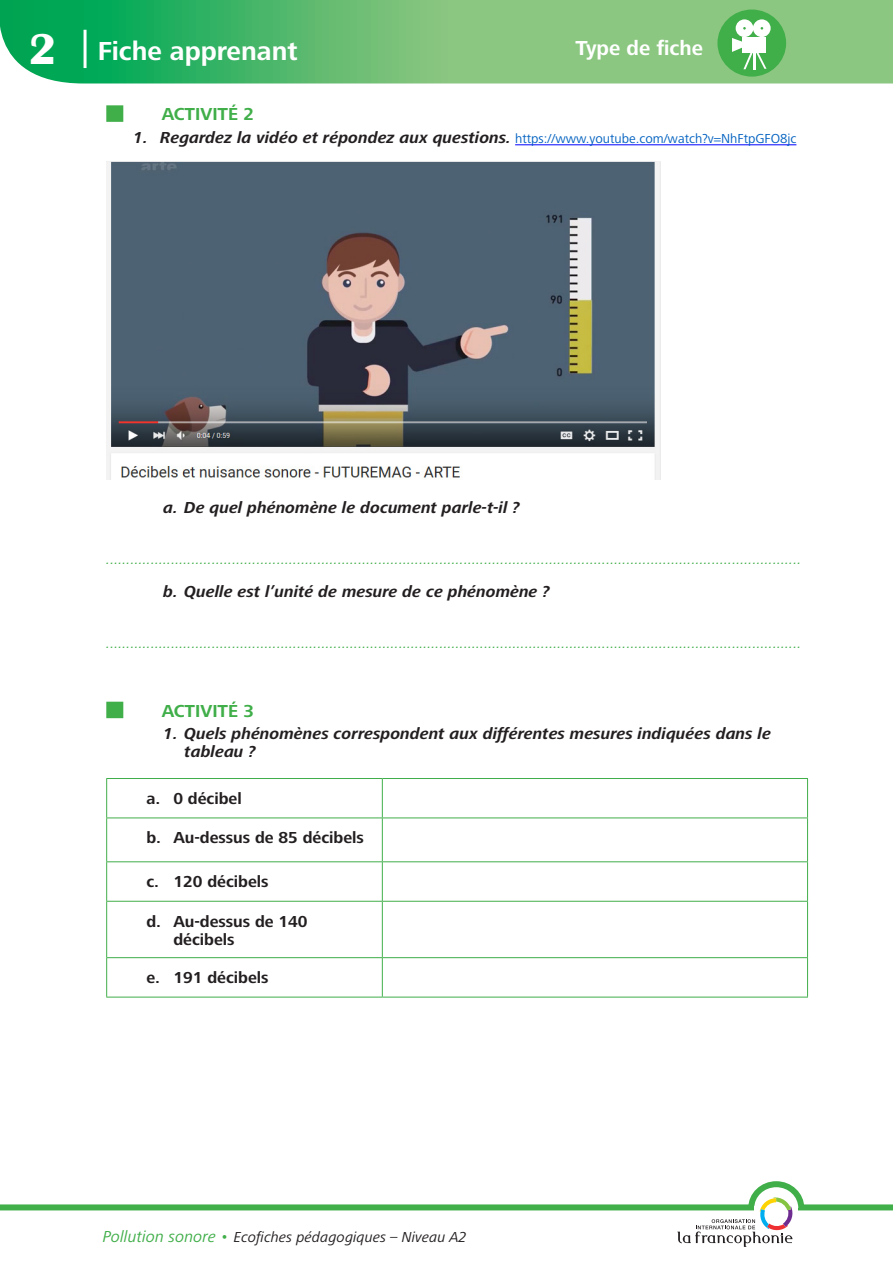
<style>
.page{position:relative;width:893px;height:1263px;background:#fff}
.page>*{position:absolute;margin:0;border:0;box-sizing:border-box;transform-origin:0 0}
.t1{font:700 45px "Britannic";color:#fff}
.t2{font:700 27px "Frutiger Next LT";color:#fff}
.t3{font:700 21px "Frutiger Next LT";color:#fff}
.t4{font:700 18px "Frutiger Next LT";color:#40ae49}
.t5{font:italic 700 16.5px/18.1px "Frutiger Next LT";color:#231f20}
.t6{font:700 16.5px/18.1px "Frutiger Next LT";color:#231f20}
.t7{font:italic 15px "Frutiger Next LT";color:#40ae49}
.t8{font:italic 15px "Frutiger Next LT";color:#231f20}
.t9{font:13.5px "Frutiger Next LT";color:#0563c1}
.s1{font-weight:700;font-style:italic;font-size:16.5px;color:#231f20}
.s2{font-size:16.5px;color:#40ae49}
</style>
<div class="page">
<svg style="left:0;top:0;width:893px;height:84px;background:#64be76"></svg>
<hr style="left:84px;top:30px;width:3px;height:38px;background:#fff">
<div style="left:717px;top:10px;width:69px;height:67px;background:#40ae49;border-radius:50%"></div>
<svg style="left:732px;top:19px;width:39px;height:50px"></svg>
<div style="left:0;top:1204px;width:893px;height:6px;background:#40ae49"></div>
<svg style="left:677px;top:1181px;width:130px;height:66px"></svg>
<div style="left:106px;top:105px;width:17px;height:17px;background:#40ae49"></div>
<hr style="left:515px;top:144px;width:281px;height:1px;background:#00f">
<div style="left:106px;top:702px;width:17px;height:16px;background:#40ae49"></div>
<img style="left:106px;top:161px;width:555px;height:318px">
<hr style="left:106px;top:778px;width:276px;height:1px;background:#40ae49">
<hr style="left:106px;top:779px;width:1px;height:38px;background:#40ae49">
<hr style="left:382px;top:778px;width:426px;height:1px;background:#40ae49">
<hr style="left:382px;top:779px;width:1px;height:38px;background:#40ae49">
<hr style="left:807px;top:779px;width:1px;height:38px;background:#40ae49">
<hr style="left:106px;top:817px;width:276px;height:1px;background:#40ae49">
<hr style="left:106px;top:818px;width:1px;height:43px;background:#40ae49">
<hr style="left:382px;top:817px;width:426px;height:1px;background:#40ae49">
<hr style="left:382px;top:818px;width:1px;height:43px;background:#40ae49">
<hr style="left:807px;top:818px;width:1px;height:43px;background:#40ae49">
<hr style="left:106px;top:861px;width:276px;height:1px;background:#40ae49">
<hr style="left:106px;top:862px;width:1px;height:39px;background:#40ae49">
<hr style="left:382px;top:861px;width:426px;height:1px;background:#40ae49">
<hr style="left:382px;top:862px;width:1px;height:39px;background:#40ae49">
<hr style="left:807px;top:862px;width:1px;height:39px;background:#40ae49">
<hr style="left:106px;top:901px;width:276px;height:1px;background:#40ae49">
<hr style="left:106px;top:902px;width:1px;height:55px;background:#40ae49">
<hr style="left:382px;top:901px;width:426px;height:1px;background:#40ae49">
<hr style="left:382px;top:902px;width:1px;height:55px;background:#40ae49">
<hr style="left:807px;top:902px;width:1px;height:55px;background:#40ae49">
<hr style="left:106px;top:957px;width:276px;height:1px;background:#40ae49">
<hr style="left:106px;top:958px;width:1px;height:39px;background:#40ae49">
<hr style="left:382px;top:957px;width:426px;height:1px;background:#40ae49">
<hr style="left:382px;top:958px;width:1px;height:39px;background:#40ae49">
<hr style="left:807px;top:958px;width:1px;height:39px;background:#40ae49">
<hr style="left:106px;top:997px;width:276px;height:1px;background:#40ae49">
<hr style="left:382px;top:997px;width:426px;height:1px;background:#40ae49">
<h1 class="t1" style="left:29px;top:23px;width:29px">2</h1>
<h2 class="t2" style="left:98px;top:36px;width:201px">Fiche apprenant</h2>
<h3 class="t3" style="left:575px;top:36px;width:129px">Type de fiche</h3>
<p class="t4" style="left:162px;top:104px;width:94px">Activité 2</p>
<p class="t9" style="left:133px;top:131px;width:665px"><span class="s1">1. Regardez la vidéo et répondez aux questions.</span> https://www.youtube.com/watch?v=NhFtpGFO8jc</p>
<p class="t5" style="left:163px;top:498px;width:358px">a. De quel phénomène le document parle-t-il ?</p>
<p class="t7" style="left:106px;top:550px;width:697px">...........................................................................................................................................................................</p>
<p class="t5" style="left:163px;top:582px;width:388px">b. Quelle est l’unité de mesure de ce phénomène ?</p>
<p class="t7" style="left:106px;top:634px;width:697px">...........................................................................................................................................................................</p>
<p class="t4" style="left:162px;top:700px;width:94px">Activité 3</p>
<p class="t5" style="left:184px;top:724px;width:588px;text-indent:-21px">1. Quels phénomènes correspondent aux différentes mesures indiquées dans le tableau ?</p>
<p class="t6" style="left:146px;top:789px;width:97px">a. 0 décibel</p>
<p class="t6" style="left:146px;top:829px;width:219px">b. Au-dessus de 85 décibels</p>
<p class="t6" style="left:146px;top:873px;width:124px">c. 120 décibels</p>
<p class="t6" style="left:173px;top:912px;width:136px;text-indent:-27px">d. Au-dessus de 140 décibels</p>
<p class="t6" style="left:146px;top:968px;width:124px">e. 191 décibels</p>
<p class="t8" style="left:103px;top:1229px;width:365px"><span class="s2">Pollution sonore •</span> Ecofiches pédagogiques – Niveau A2</p>
</div>
